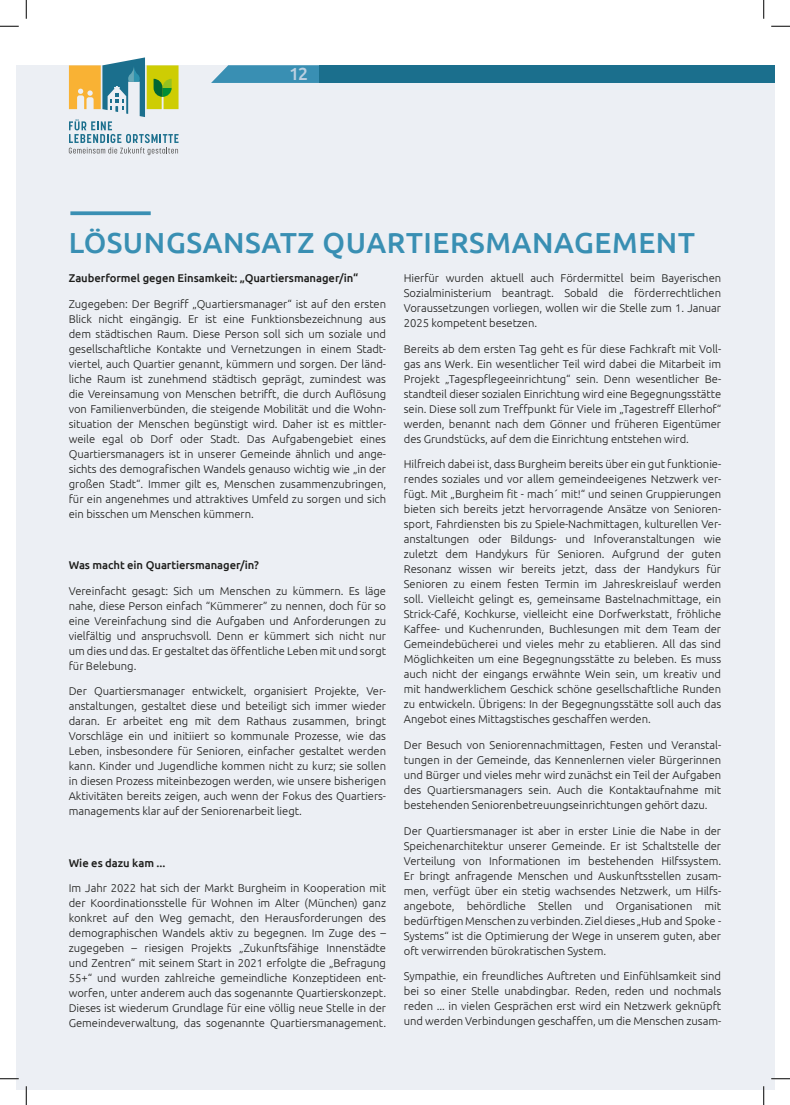
<style>
.page{position:relative;width:790px;height:1105px;background:#fff}
.page>*{position:absolute;margin:0;border:0;box-sizing:border-box;transform-origin:0 0}
.t1{font:500 29px "Ubuntu";letter-spacing:.02em;color:#398fb3}
.t2{font:500 17.5px "Ubuntu";color:#bdd0e1}
.t3{font:300 11.25px/15px "Ubuntu";letter-spacing:-.005em;color:#1d1d1b;text-align:justify}
.t4{font:500 11.25px "Ubuntu";letter-spacing:-.005em;color:#1d1d1b}
</style>
<div class="page">
<div style="left:16px;top:65px;width:758px;height:1024px;background:#eceff4"></div>
<svg style="left:211px;top:65px;width:108px;height:18px;background:#4998b9"></svg>
<div style="left:319px;top:65px;width:455px;height:18px;background:#1b6f8d"></div>
<svg style="left:69px;top:57px;width:109px;height:98px"></svg>
<svg style="left:70px;top:211px;width:81px;height:4px"></svg>
<svg style="left:0;top:25px;width:19px;height:2px"></svg>
<svg style="left:771px;top:25px;width:19px;height:2px"></svg>
<svg style="left:0;top:1078px;width:19px;height:1px"></svg>
<svg style="left:771px;top:1078px;width:19px;height:1px"></svg>
<svg style="left:25px;top:0;width:2px;height:19px"></svg>
<svg style="left:25px;top:1086px;width:2px;height:19px"></svg>
<svg style="left:763px;top:0;width:1px;height:19px"></svg>
<svg style="left:762px;top:1086px;width:2px;height:19px"></svg>
<h2 class="t2" style="left:289px;top:64px;width:21px">12</h2>
<h1 class="t1" style="left:69px;top:226px;width:627px">LÖSUNGSANSATZ QUARTIERSMANAGEMENT</h1>
<p class="t4" style="left:69px;top:272px;width:291px">Zauberformel gegen Einsamkeit: „Quartiersmanager/in“</p>
<p class="t3" style="left:69px;top:296px;width:319px">Zugegeben: Der Begriff „Quartiersmanager“ ist auf den ersten Blick nicht eingängig. Er ist eine Funktionsbezeichnung aus dem städtischen Raum. Diese Person soll sich um soziale und gesellschaftliche Kontakte und Vernetzungen in einem Stadt&shy;viertel, auch Quartier genannt, kümmern und sorgen. Der länd&shy;liche Raum ist zunehmend städtisch geprägt, zumindest was die Vereinsamung von Menschen betrifft, die durch Auflösung von Familienverbünden, die steigende Mobilität und die Wohn&shy;situation der Menschen begünstigt wird. Daher ist es mittler&shy;weile egal ob Dorf oder Stadt. Das Aufgabengebiet eines Quartiersmanagers ist in unserer Gemeinde ähnlich und ange&shy;sichts des demografischen Wandels genauso wichtig wie „in der großen Stadt“. Immer gilt es, Menschen zusammenzubringen, für ein angenehmes und attraktives Umfeld zu sorgen und sich ein bisschen um Menschen kümmern.</p>
<p class="t4" style="left:69px;top:559px;width:191px">Was macht ein Quartiersmanager/in?</p>
<p class="t3" style="left:69px;top:583px;width:319px">Vereinfacht gesagt: Sich um Menschen zu kümmern. Es läge nahe, diese Person einfach “Kümmerer” zu nennen, doch für so eine Vereinfachung sind die Aufgaben und Anforderungen zu vielfältig und anspruchsvoll. Denn er kümmert sich nicht nur um dies und das. Er gestaltet das öffentliche Leben mit und sorgt für Belebung.</p>
<p class="t3" style="left:69px;top:684px;width:319px">Der Quartiersmanager entwickelt, organisiert Projekte, Ver&shy;anstaltungen, gestaltet diese und beteiligt sich immer wieder daran. Er arbeitet eng mit dem Rathaus zusammen, bringt Vorschläge ein und initiiert so kommunale Prozesse, wie das Leben, insbesondere für Senioren, einfacher gestaltet werden kann. Kinder und Jugendliche kommen nicht zu kurz; sie sollen in diesen Prozess miteinbezogen werden, wie unsere bisherigen Aktivitäten bereits zeigen, auch wenn der Fokus des Quartiers&shy;managements klar auf der Seniorenarbeit liegt.</p>
<p class="t4" style="left:69px;top:856px;width:98px">Wie es dazu kam ...</p>
<p class="t3" style="left:69px;top:880px;width:319px">Im Jahr 2022 hat sich der Markt Burgheim in Kooperation mit der Koordinationsstelle für Wohnen im Alter (München) ganz konkret auf den Weg gemacht, den Herausforderungen des demographischen Wandels aktiv zu begegnen. Im Zuge des – zugegeben – riesigen Projekts „Zukunftsfähige Innenstädte und Zentren“ mit seinem Start in 2021 erfolgte die „Befragung 55+“ und wurden zahlreiche gemeindliche Konzeptideen ent&shy;worfen, unter anderem auch das sogenannte Quartierskonzept.<br>Dieses ist wiederum Grundlage für eine völlig neue Stelle in der Gemeindeverwaltung, das sogenannte Quartiersmanagement.</p>
<p class="t3" style="left:404px;top:270px;width:319px">Hierfür wurden aktuell auch Fördermittel beim Bayerischen Sozialministerium beantragt. Sobald die förderrechtlichen Voraussetzungen vorliegen, wollen wir die Stelle zum 1. Januar 2025 kompetent besetzen.</p>
<p class="t3" style="left:404px;top:341px;width:319px">Bereits ab dem ersten Tag geht es für diese Fachkraft mit Voll&shy;gas ans Werk. Ein wesentlicher Teil wird dabei die Mitarbeit im Projekt „Tagespflegeeinrichtung“ sein. Denn wesentlicher Be&shy;standteil dieser sozialen Einrichtung wird eine Begegnungsstätte sein. Diese soll zum Treffpunkt für Viele im „Tagestreff Ellerhof“ werden, benannt nach dem Gönner und früheren Eigentümer des Grundstücks, auf dem die Einrichtung entstehen wird.</p>
<p class="t3" style="left:404px;top:457px;width:319px">Hilfreich dabei ist, dass Burgheim bereits über ein gut funktionie&shy;rendes soziales und vor allem gemeindeeigenes Netzwerk ver&shy;fügt. Mit „Burgheim fit - mach´ mit!“ und seinen Gruppierungen bieten sich bereits jetzt hervorragende Ansätze von Senioren&shy;sport, Fahrdiensten bis zu Spiele-Nachmittagen, kulturellen Ver&shy;anstaltungen oder Bildungs- und Infoveranstaltungen wie zuletzt dem Handykurs für Senioren. Aufgrund der guten Resonanz wissen wir bereits jetzt, dass der Handykurs für Senioren zu einem festen Termin im Jahreskreislauf werden soll. Vielleicht gelingt es, gemeinsame Bastelnachmittage, ein Strick-Café, Kochkurse, vielleicht eine Dorfwerkstatt, fröhliche Kaffee- und Kuchenrunden, Buchlesungen mit dem Team der Gemeindebücherei und vieles mehr zu etablieren. All das sind Möglichkeiten um eine Begegnungsstätte zu beleben. Es muss auch nicht der eingangs erwähnte Wein sein, um kreativ und mit handwerklichem Geschick schöne gesellschaftliche Runden zu entwickeln. Übrigens: In der Begegnungsstätte soll auch das Angebot eines Mittagstisches geschaffen werden.</p>
<p class="t3" style="left:404px;top:737px;width:319px">Der Besuch von Seniorennachmittagen, Festen und Veranstal&shy;tungen in der Gemeinde, das Kennenlernen vieler Bürgerinnen und Bürger und vieles mehr wird zunächst ein Teil der Aufgaben des Quartiersmanagers sein. Auch die Kontaktaufnahme mit bestehenden Seniorenbetreuungseinrichtungen gehört dazu.</p>
<p class="t3" style="left:404px;top:823px;width:319px">Der Quartiersmanager ist aber in erster Linie die Nabe in der Speichenarchitektur unserer Gemeinde. Er ist Schaltstelle der Verteilung von Informationen im bestehenden Hilfssystem.<br>Er bringt anfragende Menschen und Auskunftsstellen zusam&shy;men, verfügt über ein stetig wachsendes Netzwerk, um Hilfs&shy;angebote, behördliche Stellen und Organisationen mit bedürftigen Menschen zu verbinden. Ziel dieses „Hub and Spoke - Systems“ ist die Optimierung der Wege in unserem guten, aber oft verwirrenden bürokratischen System.</p>
<p class="t3" style="left:404px;top:968px;width:319px">Sympathie, ein freundliches Auftreten und Einfühlsamkeit sind bei so einer Stelle unabdingbar. Reden, reden und nochmals reden ... in vielen Gesprächen erst wird ein Netzwerk geknüpft und werden Verbindungen geschaffen, um die Menschen zusam-</p>
</div>
